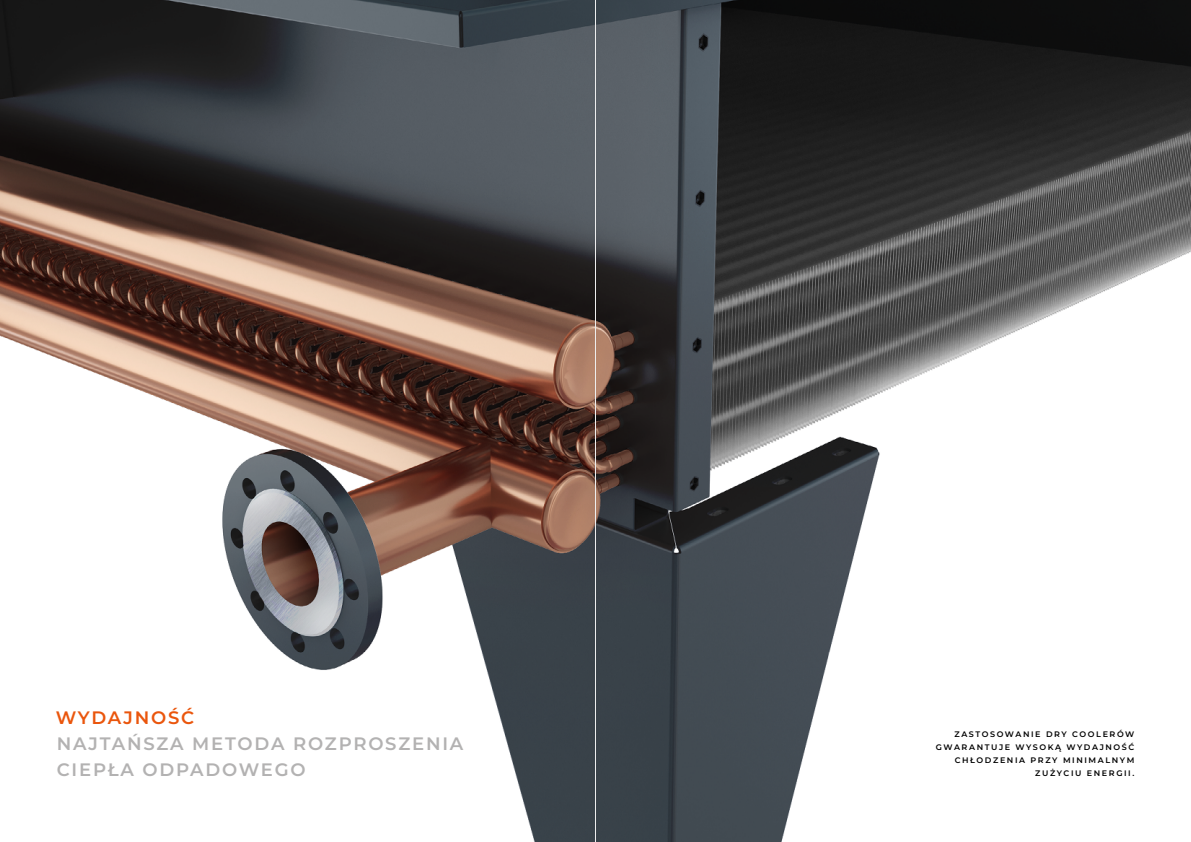
<style>
.page{position:relative;width:1191px;height:842px;background:#fff}
.page>*{position:absolute;margin:0;border:0;box-sizing:border-box;transform-origin:0 0}
.t1{font:600 18px/26.1px "Montserrat";letter-spacing:.1em;color:#b3b2b2}
.t2{font:600 18px "Montserrat";letter-spacing:.1em;color:#ea560d}
.t3{font:600 8px/13px "Montserrat";letter-spacing:.2em;color:#000;text-align:right}
</style>
<div class="page">
<img style="left:0;top:0;width:1191px;height:842px">
<hr style="left:595px;top:0;width:1px;height:842px;background:#ededed">
<h1 class="t2" style="left:56px;top:705px;width:140px">WYDAJNOŚĆ</h1>
<h1 class="t1" style="left:57px;top:730px;width:408px">NAJTAŃSZA METODA ROZPROSZENIA<br>CIEPŁA ODPADOWEGO</h1>
<p class="t3" style="left:935px;top:727px;width:200px">ZASTOSOWANIE DRY COOLERÓW<br>GWARANTUJE WYSOKĄ WYDAJNOŚĆ<br>CHŁODZENIA PRZY MINIMALNYM<br>ZUŻYCIU ENERGII.</p>
</div>
